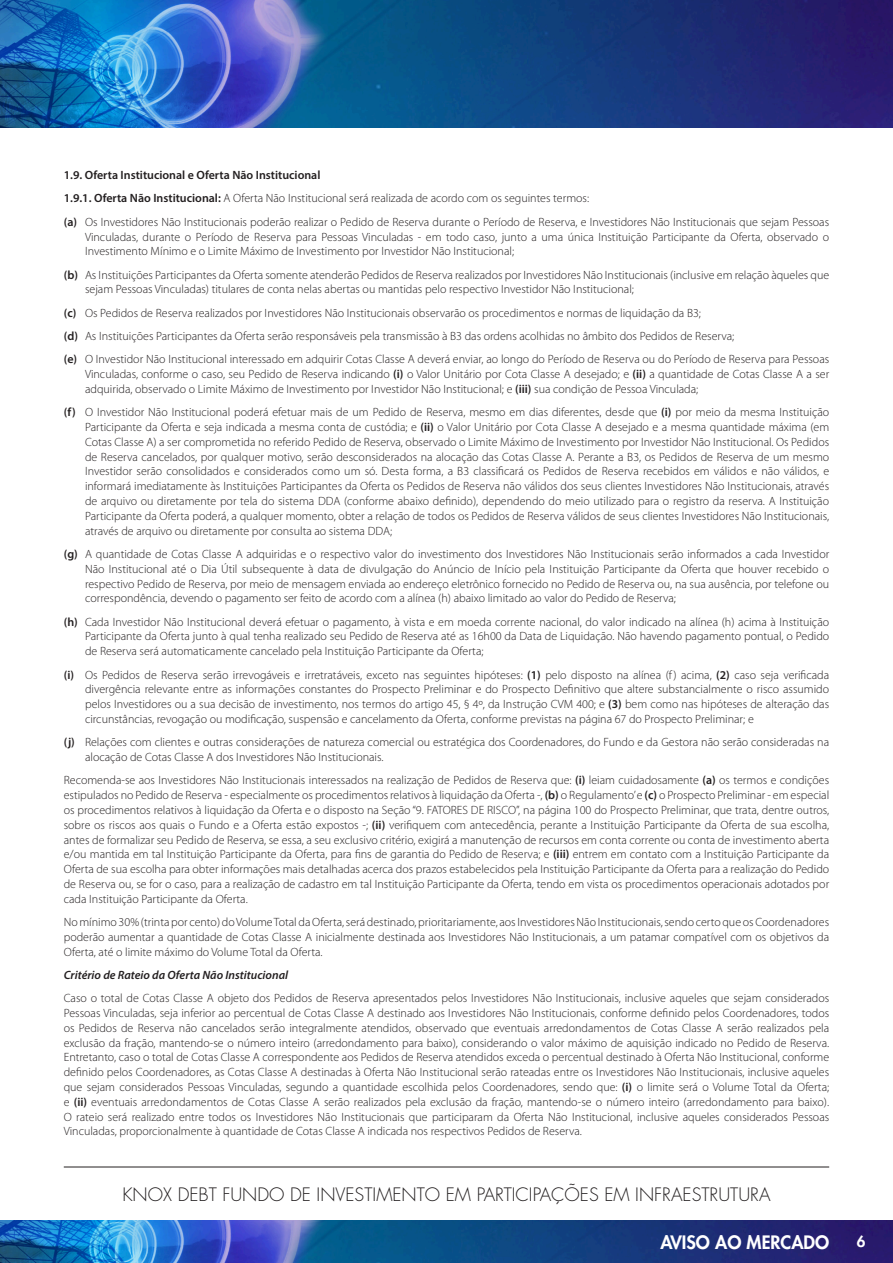
<style>
.page{position:relative;width:893px;height:1263px;background:#fff}
.page>*{position:absolute;margin:0;border:0;box-sizing:border-box;transform-origin:0 0}
.t1{font:300 18px "Futura";color:#231f20}
.t2{font:800 18px "Futura";color:#fff}
.t3{font:800 15px "Futura";color:#fff}
.t4{font:300 12px/14.9px "Myriad Pro";color:#231f20;text-align:justify}
.t5{font:600 12px "Myriad Pro";color:#231f20}
.t6{font:italic 600 12px "Myriad Pro";color:#231f20}
.s1{font-weight:600}
</style>
<div class="page">
<img style="left:0;top:0;width:893px;height:127px">
<img style="left:0;top:1220px;width:893px;height:43px">
<hr style="left:64px;top:1166px;width:765px;height:1px;background:#231f20">
<p class="t5" style="left:64px;top:167px;width:258px">1.9. Oferta Institucional e Oferta Não Institucional</p>
<p class="t4" style="left:64px;top:191px;width:527px"><span class="s1">1.9.1. Oferta Não Institucional:</span> A Oferta Não Institucional será realizada de acordo com os seguintes termos:</p>
<p class="t4" style="left:85px;top:214px;width:746px;text-indent:-21px"><span class="s1">(a)</span> Os Investidores Não Institucionais poderão realizar o Pedido de Reserva durante o Período de Reserva, e Investidores Não Institucionais que sejam Pessoas Vinculadas, durante o Período de Reserva para Pessoas Vinculadas - em todo caso, junto a uma única Instituição Participante da Oferta, observado o Investimento Mínimo e o Limite Máximo de Investimento por Investidor Não Institucional;</p>
<p class="t4" style="left:85px;top:267px;width:746px;text-indent:-21px"><span class="s1">(b)</span> As Instituições Participantes da Oferta somente atenderão Pedidos de Reserva realizados por Investidores Não Institucionais (inclusive em relação àqueles que sejam Pessoas Vinculadas) titulares de conta nelas abertas ou mantidas pelo respectivo Investidor Não Institucional;</p>
<p class="t4" style="left:64px;top:305px;width:639px"><span class="s1">(c)</span> Os Pedidos de Reserva realizados por Investidores Não Institucionais observarão os procedimentos e normas de liquidação da B3;</p>
<p class="t4" style="left:64px;top:329px;width:672px"><span class="s1">(d)</span> As Instituições Participantes da Oferta serão responsáveis pela transmissão à B3 das ordens acolhidas no âmbito dos Pedidos de Reserva;</p>
<p class="t4" style="left:85px;top:352px;width:746px;text-indent:-21px"><span class="s1">(e)</span> O Investidor Não Institucional interessado em adquirir Cotas Classe A deverá enviar, ao longo do Período de Reserva ou do Período de Reserva para Pessoas Vinculadas, conforme o caso, seu Pedido de Reserva indicando <span class="s1">(i)</span> o Valor Unitário por Cota Classe A desejado; e <span class="s1">(ii)</span> a quantidade de Cotas Classe A a ser adquirida, observado o Limite Máximo de Investimento por Investidor Não Institucional; e <span class="s1">(iii)</span> sua condição de Pessoa Vinculada;</p>
<p class="t4" style="left:85px;top:405px;width:746px;text-indent:-21px"><span class="s1">(f)</span> O Investidor Não Institucional poderá efetuar mais de um Pedido de Reserva, mesmo em dias diferentes, desde que <span class="s1">(i)</span> por meio da mesma Instituição Participante da Oferta e seja indicada a mesma conta de custódia; e <span class="s1">(ii)</span> o Valor Unitário por Cota Classe A desejado e a mesma quantidade máxima (em Cotas Classe A) a ser comprometida no referido Pedido de Reserva, observado o Limite Máximo de Investimento por Investidor Não Institucional. Os Pedidos de Reserva cancelados, por qualquer motivo, serão desconsiderados na alocação das Cotas Classe A. Perante a B3, os Pedidos de Reserva de um mesmo Investidor serão consolidados e considerados como um só. Desta forma, a B3 classificará os Pedidos de Reserva recebidos em válidos e não válidos, e informará imediatamente às Instituições Participantes da Oferta os Pedidos de Reserva não válidos dos seus clientes Investidores Não Institucionais, através de arquivo ou diretamente por tela do sistema DDA (conforme abaixo definido), dependendo do meio utilizado para o registro da reserva. A Instituição Participante da Oferta poderá, a qualquer momento, obter a relação de todos os Pedidos de Reserva válidos de seus clientes Investidores Não Institucionais, através de arquivo ou diretamente por consulta ao sistema DDA;</p>
<p class="t4" style="left:85px;top:547px;width:746px;text-indent:-21px"><span class="s1">(g)</span> A quantidade de Cotas Classe A adquiridas e o respectivo valor do investimento dos Investidores Não Institucionais serão informados a cada Investidor Não Institucional até o Dia Útil subsequente à data de divulgação do Anúncio de Início pela Instituição Participante da Oferta que houver recebido o respectivo Pedido de Reserva, por meio de mensagem enviada ao endereço eletrônico fornecido no Pedido de Reserva ou, na sua ausência, por telefone ou correspondência, devendo o pagamento ser feito de acordo com a alínea (h) abaixo limitado ao valor do Pedido de Reserva;</p>
<p class="t4" style="left:85px;top:614px;width:746px;text-indent:-21px"><span class="s1">(h)</span> Cada Investidor Não Institucional deverá efetuar o pagamento, à vista e em moeda corrente nacional, do valor indicado na alínea (h) acima à Instituição Participante da Oferta junto à qual tenha realizado seu Pedido de Reserva até as 16h00 da Data de Liquidação. Não havendo pagamento pontual, o Pedido de Reserva será automaticamente cancelado pela Instituição Participante da Oferta;</p>
<p class="t4" style="left:85px;top:667px;width:746px;text-indent:-21px"><span class="s1">(i)</span> Os Pedidos de Reserva serão irrevogáveis e irretratáveis, exceto nas seguintes hipóteses: <span class="s1">(1)</span> pelo disposto na alínea (f ) acima, <span class="s1">(2)</span> caso seja verificada divergência relevante entre as informações constantes do Prospecto Preliminar e do Prospecto Definitivo que altere substancialmente o risco assumido pelos Investidores ou a sua decisão de investimento, nos termos do artigo 45, § 4º, da Instrução CVM 400; e <span class="s1">(3)</span> bem como nas hipóteses de alteração das circunstâncias, revogação ou modificação, suspensão e cancelamento da Oferta, conforme previstas na página 67 do Prospecto Preliminar; e</p>
<p class="t4" style="left:85px;top:735px;width:746px;text-indent:-21px"><span class="s1">(j)</span> Relações com clientes e outras considerações de natureza comercial ou estratégica dos Coordenadores, do Fundo e da Gestora não serão consideradas na alocação de Cotas Classe A dos Investidores Não Institucionais.</p>
<p class="t4" style="left:64px;top:773px;width:767px">Recomenda-se aos Investidores Não Institucionais interessados na realização de Pedidos de Reserva que: <span class="s1">(i)</span> leiam cuidadosamente <span class="s1">(a)</span> os termos e condições estipulados no Pedido de Reserva - especialmente os procedimentos relativos à liquidação da Oferta -, <span class="s1">(b)</span> o Regulamento’ e <span class="s1">(c)</span> o Prospecto Preliminar - em especial os procedimentos relativos à liquidação da Oferta e o disposto na Seção “9. FATORES DE RISCO”, na página 100 do Prospecto Preliminar, que trata, dentre outros, sobre os riscos aos quais o Fundo e a Oferta estão expostos -; <span class="s1">(ii)</span> verifiquem com antecedência, perante a Instituição Participante da Oferta de sua escolha, antes de formalizar seu Pedido de Reserva, se essa, a seu exclusivo critério, exigirá a manutenção de recursos em conta corrente ou conta de investimento aberta e/ou mantida em tal Instituição Participante da Oferta, para fins de garantia do Pedido de Reserva; e <span class="s1">(iii)</span> entrem em contato com a Instituição Participante da Oferta de sua escolha para obter informações mais detalhadas acerca dos prazos estabelecidos pela Instituição Participante da Oferta para a realização do Pedido de Reserva ou, se for o caso, para a realização de cadastro em tal Instituição Participante da Oferta, tendo em vista os procedimentos operacionais adotados por cada Instituição Participante da Oferta.</p>
<p class="t4" style="left:64px;top:915px;width:767px">No mínimo 30% (trinta por cento) do Volume Total da Oferta, será destinado, prioritariamente, aos Investidores Não Institucionais, sendo certo que os Coordenadores poderão aumentar a quantidade de Cotas Classe A inicialmente destinada aos Investidores Não Institucionais, a um patamar compatível com os objetivos da Oferta, até o limite máximo do Volume Total da Oferta.</p>
<p class="t6" style="left:64px;top:967px;width:226px">Critério de Rateio da Oferta Não Institucional</p>
<p class="t4" style="left:64px;top:991px;width:767px">Caso o total de Cotas Classe A objeto dos Pedidos de Reserva apresentados pelos Investidores Não Institucionais, inclusive aqueles que sejam considerados Pessoas Vinculadas, seja inferior ao percentual de Cotas Classe A destinado aos Investidores Não Institucionais, conforme definido pelos Coordenadores, todos os Pedidos de Reserva não cancelados serão integralmente atendidos, observado que eventuais arredondamentos de Cotas Classe A serão realizados pela exclusão da fração, mantendo-se o número inteiro (arredondamento para baixo), considerando o valor máximo de aquisição indicado no Pedido de Reserva.<br>Entretanto, caso o total de Cotas Classe A correspondente aos Pedidos de Reserva atendidos exceda o percentual destinado à Oferta Não Institucional, conforme definido pelos Coordenadores, as Cotas Classe A destinadas à Oferta Não Institucional serão rateadas entre os Investidores Não Institucionais, inclusive aqueles que sejam considerados Pessoas Vinculadas, segundo a quantidade escolhida pelos Coordenadores, sendo que: <span class="s1">(i)</span> o limite será o Volume Total da Oferta; e <span class="s1">(ii)</span> eventuais arredondamentos de Cotas Classe A serão realizados pela exclusão da fração, mantendo-se o número inteiro (arredondamento para baixo).<br>O rateio será realizado entre todos os Investidores Não Institucionais que participaram da Oferta Não Institucional, inclusive aqueles considerados Pessoas Vinculadas, proporcionalmente à quantidade de Cotas Classe A indicada nos respectivos Pedidos de Reserva.</p>
<h1 class="t1" style="left:122px;top:1183px;width:650px">KNOX DEBT FUNDO DE INVESTIMENTO EM PARTICIPAÇÕES EM INFRAESTRUTURA</h1>
<h1 class="t2" style="left:660px;top:1230px;width:170px">AVISO AO MERCADO</h1>
<p class="t3" style="left:857px;top:1231px;width:10px">6</p>
</div>
